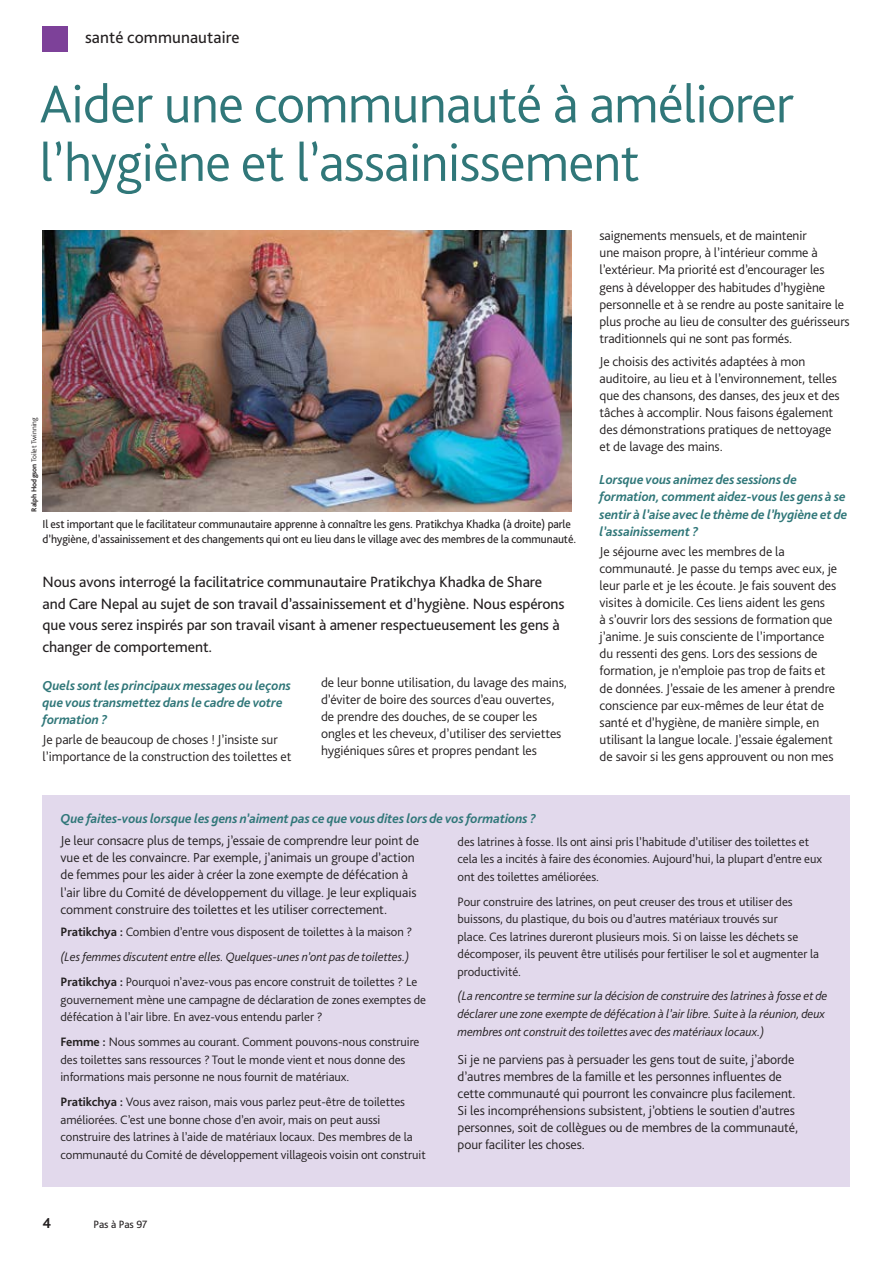
<style>
.page{position:relative;width:893px;height:1263px;background:#fff}
.page>*{position:absolute;margin:0;border:0;box-sizing:border-box;transform-origin:0 0}
.t1{font:300 55.5px/58.5px "Bliss Pro";letter-spacing:-.015em;color:#307779}
.t2{font:17.25px "Bliss Pro";letter-spacing:.005em;color:#231f20}
.t3{font:15.6px/21.5px "Bliss Pro";letter-spacing:-.005em;color:#231f20}
.t4{font:700 15px "Bliss Pro";color:#231f20}
.t5{font:300 13.65px/17.1px "Bliss Pro";letter-spacing:-.005em;color:#231f20}
.t6{font:italic 700 13.65px/17.1px "Bliss Pro";letter-spacing:-.005em;color:#307779}
.t7{font:300 12.75px/17.5px "Bliss Pro";letter-spacing:-.005em;color:#231f20}
.t8{font:italic 300 12.75px/17.5px "Bliss Pro";letter-spacing:-.005em;color:#231f20}
.t9{font:12px/15.5px "Bliss Pro";letter-spacing:-.01em;color:#231f20}
.t10{font:11.1px "Bliss Pro";letter-spacing:-.015em;color:#231f20}
.t11{font:300 7.5px "Bliss Pro";color:#231f20}
.s1{font-weight:700}
.s2{font-style:italic}
</style>
<div class="page">
<div style="left:43px;top:26px;width:25px;height:25px;background:#7d4199"></div>
<img style="left:42px;top:230px;width:530px;height:281px">
<div style="left:43px;top:795px;width:807px;height:391px;background:#e2d9ec"></div>
<p class="t2" style="left:85px;top:26px;width:156px">santé communautaire</p>
<h1 class="t1" style="left:40px;top:73px;width:756px">Aider une communauté à améliorer l’hygiène et l’assainissement</h1>
<p class="t11" style="left:29px;top:512px;width:96px;rotate:-90deg"><span class="s1">Ralph Hodgson</span> Toilet Twinning</p>
<p class="t9" style="left:43px;top:516px;width:535px">Il est important que le facilitateur communautaire apprenne à connaître les gens. Pratikchya Khadka (à droite) parle d’hygiène, d’assainissement et des changements qui ont eu lieu dans le village avec des membres de la communauté.</p>
<p class="t3" style="left:43px;top:571px;width:524px">Nous avons interrogé la facilitatrice communautaire Pratikchya Khadka de Share and Care Nepal au sujet de son travail d’assainissement et d’hygiène. Nous espérons que vous serez inspirés par son travail visant à amener respectueusement les gens à changer de comportement.</p>
<p class="t6" style="left:43px;top:676px;width:250px">Quels sont les principaux messages ou leçons que vous transmettez dans le cadre de votre formation ?</p>
<p class="t5" style="left:43px;top:730px;width:250px">Je parle de beaucoup de choses ! J’insiste sur l’importance de la construction des toilettes et</p>
<p class="t5" style="left:321px;top:673px;width:247px">de leur bonne utilisation, du lavage des mains, d’éviter de boire des sources d’eau ouvertes, de prendre des douches, de se couper les ongles et les cheveux, d’utiliser des serviettes hygiéniques sûres et propres pendant les</p>
<p class="t5" style="left:600px;top:227px;width:252px">saignements mensuels, et de maintenir<br>une maison propre, à l’intérieur comme à l’extérieur. Ma priorité est d’encourager les gens à développer des habitudes d’hygiène personnelle et à se rendre au poste sanitaire le plus proche au lieu de consulter des guérisseurs traditionnels qui ne sont pas formés.</p>
<p class="t5" style="left:600px;top:352px;width:242px">Je choisis des activités adaptées à mon auditoire, au lieu et à l’environnement, telles que des chansons, des danses, des jeux et des tâches à accomplir. Nous faisons également des démonstrations pratiques de nettoyage et de lavage des mains.</p>
<p class="t6" style="left:600px;top:471px;width:249px">Lorsque vous animez des sessions de formation, comment aidez-vous les gens à se sentir à l’aise avec le thème de l’hygiène et de l’assainissement ?</p>
<p class="t5" style="left:600px;top:542px;width:239px">Je séjourne avec les membres de la communauté. Je passe du temps avec eux, je leur parle et je les écoute. Je fais souvent des visites à domicile. Ces liens aident les gens<br>à s’ouvrir lors des sessions de formation que j’anime. Je suis consciente de l’importance du ressenti des gens. Lors des sessions de formation, je n’emploie pas trop de faits et de données. J’essaie de les amener à prendre conscience par eux-mêmes de leur état de santé et d’hygiène, de manière simple, en utilisant la langue locale. J’essaie également de savoir si les gens approuvent ou non mes</p>
<p class="t6" style="left:61px;top:810px;width:477px">Que faites-vous lorsque les gens n’aiment pas ce que vous dites lors de vos formations ?</p>
<p class="t5" style="left:61px;top:832px;width:360px">Je leur consacre plus de temps, j’essaie de comprendre leur point de vue et de les convaincre. Par exemple, j’animais un groupe d’action de femmes pour les aider à créer la zone exempte de défécation à l’air libre du Comité de développement du village. Je leur expliquais comment construire des toilettes et les utiliser correctement.</p>
<p class="t7" style="left:61px;top:919px;width:358px;line-height:25px"><span class="s1">Pratikchya :</span> Combien d’entre vous disposent de toilettes à la maison ? <span class="s2">(Les femmes discutent entre elles. Quelques-unes n’ont pas de toilettes.)<br></span><span class="s1">Pratikchya :</span> Pourquoi n’avez-vous pas encore construit de toilettes ? Le</p>
<p class="t7" style="left:61px;top:990px;width:367px">gouvernement mène une campagne de déclaration de zones exemptes de défécation à l’air libre. En avez-vous entendu parler ?</p>
<p class="t7" style="left:61px;top:1033px;width:360px"><span class="s1">Femme :</span> Nous sommes au courant. Comment pouvons-nous construire des toilettes sans ressources ? Tout le monde vient et nous donne des informations mais personne ne nous fournit de matériaux.</p>
<p class="t7" style="left:61px;top:1092px;width:367px"><span class="s1">Pratikchya :</span> Vous avez raison, mais vous parlez peut-être de toilettes améliorées. C’est une bonne chose d’en avoir, mais on peut aussi construire des latrines à l’aide de matériaux locaux. Des membres de la communauté du Comité de développement villageois voisin ont construit</p>
<p class="t7" style="left:458px;top:832px;width:366px">des latrines à fosse. Ils ont ainsi pris l’habitude d’utiliser des toilettes et cela les a incités à faire des économies. Aujourd’hui, la plupart d’entre eux ont des toilettes améliorées.</p>
<p class="t7" style="left:458px;top:892px;width:363px">Pour construire des latrines, on peut creuser des trous et utiliser des buissons, du plastique, du bois ou d’autres matériaux trouvés sur<br>place. Ces latrines dureront plusieurs mois. Si on laisse les déchets se décomposer, ils peuvent être utilisés pour fertiliser le sol et augmenter la productivité.</p>
<p class="t8" style="left:458px;top:987px;width:371px">(La rencontre se termine sur la décision de construire des latrines à fosse et de déclarer une zone exempte de défécation à l’air libre. Suite à la réunion, deux membres ont construit des toilettes avec des matériaux locaux.)</p>
<p class="t5" style="left:458px;top:1050px;width:342px">Si je ne parviens pas à persuader les gens tout de suite, j’aborde d’autres membres de la famille et les personnes influentes de cette communauté qui pourront les convaincre plus facilement.<br>Si les incompréhensions subsistent, j’obtiens le soutien d’autres personnes, soit de collègues ou de membres de la communauté, pour faciliter les choses.</p>
<p class="t4" style="left:43px;top:1213px;width:10px">4</p>
<p class="t10" style="left:94px;top:1217px;width:55px">Pas à Pas 97</p>
</div>
